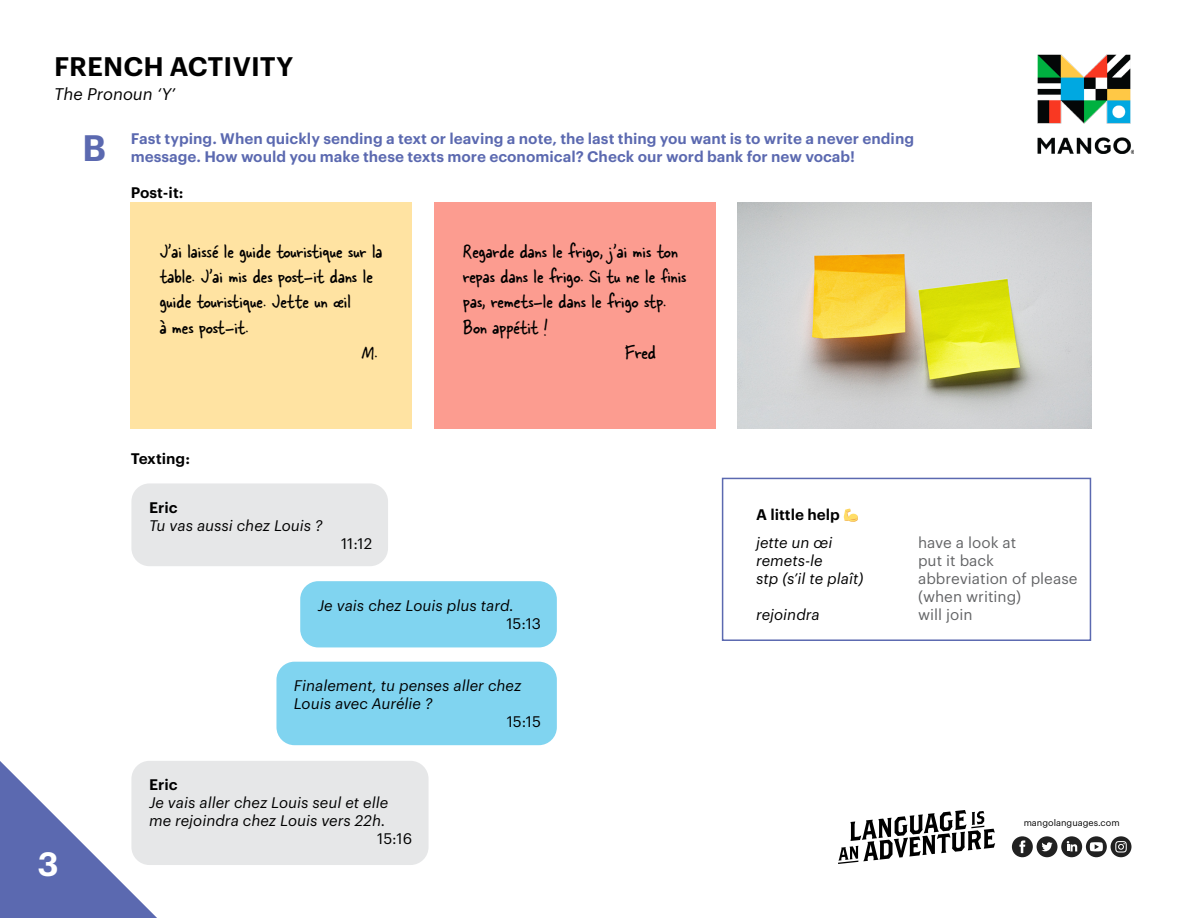
<style>
.page{position:relative;width:1188px;height:918px;background:#fff}
.page>*{position:absolute;margin:0;border:0;box-sizing:border-box;transform-origin:0 0}
.t1{font:600 36px "Graphik LCG";color:#5b69b0}
.t2{font:600 33px "Graphik LCG";color:#fff}
.t3{font:600 26.25px "Graphik LCG";color:#000}
.t4{font:21px "Skippy Sharp";color:#000}
.t5{font:italic 16.5px "Graphik LCG";color:#000}
.t6{font:italic 15px/18px "Graphik LCG";color:#000}
.t7{font:600 15px "Graphik LCG";color:#5b69b0}
.t8{font:15px "Graphik LCG";color:#636466}
.t9{font:600 15px "Graphik LCG";color:#000}
.t10{font:15px "Graphik LCG";color:#000}
.t11{font:9px "Graphik LCG";color:#000}
.s1{font-weight:600;font-style:normal}
.s2{font-style:normal}
</style>
<div class="page">
<div style="left:131px;top:202px;width:281px;height:227px;background:#ffe3a2"></div>
<div style="left:434px;top:202px;width:282px;height:227px;background:#fc9c90"></div>
<div style="left:722px;top:478px;width:369px;height:163px;border:2px solid #5b69b0"></div>
<img style="left:1038px;top:54px;width:96px;height:100px">
<img style="left:737px;top:202px;width:354px;height:227px">
<div style="left:131px;top:483px;width:257px;height:83px;background:#e6e7e8;border-radius:18px"></div>
<div style="left:131px;top:761px;width:298px;height:104px;background:#e6e7e8;border-radius:18px"></div>
<div style="left:300px;top:581px;width:257px;height:66px;background:#80d4f0;border-radius:18px"></div>
<div style="left:276px;top:662px;width:281px;height:83px;background:#80d4f0;border-radius:18px"></div>
<svg style="left:0;top:761px;width:157px;height:157px"></svg>
<svg style="left:1086px;top:836px;width:21px;height:21px"></svg>
<svg style="left:1090px;top:842px;width:13px;height:9px"></svg>
<div style="left:1037px;top:836px;width:20px;height:21px;background:#212121;border-radius:10px"></div>
<svg style="left:1041px;top:842px;width:12px;height:9px"></svg>
<div style="left:1061px;top:836px;width:21px;height:21px;background:#212121;border-radius:10px"></div>
<svg style="left:1067px;top:841px;width:10px;height:10px"></svg>
<div style="left:1012px;top:836px;width:21px;height:21px;background:#212121;border-radius:10px"></div>
<svg style="left:1019px;top:840px;width:6px;height:13px"></svg>
<div style="left:1111px;top:836px;width:20px;height:21px;background:#212121;border-radius:10px"></div>
<svg style="left:1115px;top:841px;width:12px;height:12px"></svg>
<svg style="left:838px;top:810px;width:157px;height:54px"></svg>
<p class="t3" style="left:54px;top:47px;width:241px">FRENCH ACTIVITY</p>
<p class="t5" style="left:54px;top:82px;width:123px">The Pronoun ‘Y’</p>
<p class="t1" style="left:82px;top:120px;width:26px">B</p>
<p class="t7" style="left:131px;top:127px;width:785px">Fast typing. When quickly sending a text or leaving a note, the last thing you want is to write a never ending</p>
<p class="t7" style="left:131px;top:145px;width:726px">message. How would you make these texts more economical? Check our word bank for new vocab!</p>
<p class="t9" style="left:131px;top:181px;width:54px">Post-it:</p>
<p class="t4" style="left:160px;top:238px;width:224px">J’ai laissé le guide touristique sur la</p>
<p class="t4" style="left:463px;top:238px;width:216px">Regarde dans le frigo, j’ai mis ton</p>
<p class="t4" style="left:160px;top:264px;width:215px">table. J’ai mis des post-it dans le</p>
<p class="t4" style="left:463px;top:264px;width:225px">repas dans le frigo. Si tu ne le fnis</p>
<p class="t4" style="left:160px;top:289px;width:193px">guide touristique. Jette un œil</p>
<p class="t4" style="left:463px;top:289px;width:205px">pas, remets-le dans le frigo stp.</p>
<p class="t4" style="left:160px;top:314px;width:90px">à mes post-it.</p>
<p class="t4" style="left:463px;top:314px;width:86px">Bon appétit !</p>
<h3 class="t4" style="left:361px;top:339px;width:18px">M.</h3>
<h3 class="t4" style="left:625px;top:339px;width:32px">Fred</h3>
<p class="t2" style="left:37px;top:839px;width:23px">3</p>
<p class="t9" style="left:131px;top:447px;width:61px">Texting:</p>
<p class="t6" style="left:149px;top:497px;width:175px"><span class="s1">Eric<br></span>Tu vas aussi chez Louis ?</p>
<p class="t10" style="left:341px;top:532px;width:33px">11:12</p>
<p class="t6" style="left:506px;top:595px;width:36px;text-indent:-189px">Je vais chez Louis plus tard.<br><span class="s2">15:13</span></p>
<p class="t6" style="left:294px;top:676px;width:229px">Finalement, tu penses aller chez</p>
<p class="t6" style="left:294px;top:694px;width:140px">Louis avec Aurélie ?</p>
<p class="t10" style="left:507px;top:711px;width:36px">15:15</p>
<p class="t9" style="left:149px;top:773px;width:30px">Eric</p>
<p class="t6" style="left:149px;top:793px;width:241px">Je vais aller chez Louis seul et elle</p>
<p class="t6" style="left:149px;top:811px;width:238px">me rejoindra chez Louis vers 22h.</p>
<p class="t10" style="left:377px;top:828px;width:36px">15:16</p>
<p class="t9" style="left:756px;top:504px;width:85px">A little help</p>
<p class="t6" style="left:756px;top:532px;width:78px">jette un œi</p>
<p class="t8" style="left:918px;top:531px;width:100px">have a look at</p>
<p class="t6" style="left:756px;top:550px;width:68px">remets-le</p>
<p class="t8" style="left:918px;top:549px;width:78px">put it back</p>
<p class="t6" style="left:756px;top:568px;width:109px">stp (s’il te plaît)</p>
<p class="t8" style="left:918px;top:567px;width:161px">abbreviation of please</p>
<p class="t8" style="left:918px;top:585px;width:105px">(when writing)</p>
<p class="t6" style="left:756px;top:604px;width:65px">rejoindra</p>
<p class="t8" style="left:918px;top:603px;width:56px">will join</p>
<p class="t11" style="left:1024px;top:816px;width:98px">mangolanguages.com</p>
</div>
